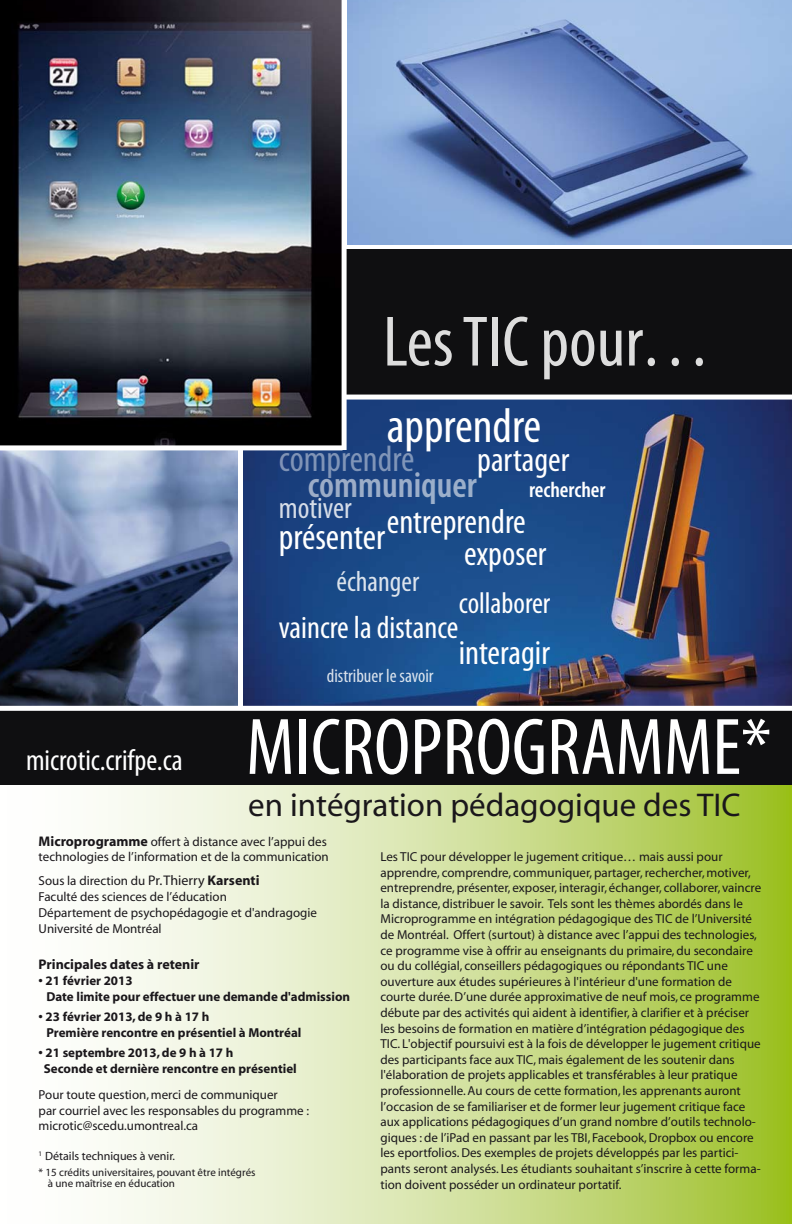
<style>
.page{position:relative;width:792px;height:1224px;background:#fff}
.page>*{position:absolute;margin:0;border:0;box-sizing:border-box;transform-origin:0 0}
.t1{font:condensed 81px "Myriad Pro";color:#fff}
.t2{font:condensed 72px "Myriad Pro";color:#fff}
.t3{font:condensed 48.9px "Myriad Pro";color:#fff}
.t4{font:600 condensed 36.7px "Myriad Pro";color:rgb(255 255 255/.57)}
.t5{font:condensed 36.7px "Myriad Pro";color:rgb(255 255 255/.45)}
.t6{font:condensed 36.7px "Myriad Pro";color:#fff}
.t7{font:condensed 34.6px "Myriad Pro";color:#fff}
.t8{font:33px "Myriad";color:#1a171b}
.t9{font:condensed 32px "Myriad Pro";color:#fff}
.t10{font:condensed 30px "Myriad Pro";color:#fff}
.t11{font:condensed 29px "Myriad Pro";color:rgb(255 255 255/.85)}
.t12{font:600 condensed 22px "Myriad Pro";color:#fff}
.t13{font:condensed 19px "Myriad Pro";color:rgb(255 255 255/.84)}
.t14{font:700 14px "Myriad";color:#1a171b}
.t15{font:13px/15.6px "Myriad";color:#1a171b}
.t16{font:700 13px/16px "Myriad";color:#1a171b}
.t17{font:12px "Myriad";color:#1a171b}
.t18{font:11px/11px "Myriad";color:#1a171b}
.s1{font-weight:700;font-size:14px}
.s2{font-size:14px}
</style>
<div class="page">
<img style="left:243px;top:400px;width:549px;height:306px">
<svg style="left:0;top:784px;width:792px;height:440px"></svg>
<div style="left:0;top:708px;width:792px;height:76px;background:#0f0f11"></div>
<img style="left:0;top:450px;width:238px;height:256px">
<img style="left:0;top:0;width:342px;height:445px">
<img style="left:347px;top:0;width:445px;height:244px">
<div style="left:343px;top:249px;width:449px;height:148px;background:#0f0f11"></div>
<div style="left:0;top:445px;width:343px;height:5px;background:#fff"></div>
<div style="left:345px;top:395px;width:447px;height:5px;background:#fff"></div>
<div style="left:0;top:706px;width:792px;height:5px;background:#fff"></div>
<div style="left:342px;top:0;width:5px;height:450px;background:#fff"></div>
<h2 class="t2" style="left:383px;top:298px;width:330px">Les TIC pour…</h2>
<h3 class="t3" style="left:387px;top:397px;width:156px">apprendre</h3>
<h3 class="t5" style="left:279px;top:437px;width:137px">comprendre</h3>
<h3 class="t7" style="left:477px;top:439px;width:94px">partager</h3>
<h3 class="t4" style="left:308px;top:462px;width:171px">communiquer</h3>
<h3 class="t12" style="left:529px;top:476px;width:78px">rechercher</h3>
<h3 class="t7" style="left:279px;top:501px;width:248px"><sup>motiver</sup> entreprendre</h3>
<h3 class="t6" style="left:279px;top:515px;width:108px">présenter</h3>
<h3 class="t7" style="left:464px;top:533px;width:84px">exposer</h3>
<h3 class="t11" style="left:337px;top:564px;width:84px">échanger</h3>
<h3 class="t10" style="left:459px;top:585px;width:93px">collaborer</h3>
<h3 class="t9" style="left:279px;top:608px;width:181px">vaincre la distance</h3>
<h3 class="t10" style="left:26px;top:742px;width:158px">microtic.crifpe.ca</h3>
<h3 class="t13" style="left:327px;top:664px;width:108px">distribuer le savoir</h3>
<h3 class="t7" style="left:459px;top:632px;width:93px">interagir</h3>
<h1 class="t1" style="left:246px;top:698px;width:527px">MICROPROGRAMME*</h1>
<h3 class="t8" style="left:248px;top:789px;width:494px">en intégration pédagogique des TIC</h3>
<p class="t15" style="left:39px;top:834px;width:292px"><span class="s1">Microprogramme</span> offert à distance avec l’appui des technologies de l’information et de la communication</p>
<p class="t15" style="left:39px;top:874px;width:280px">Sous la direction du <span class="s2">Pr. Thierry</span> <span class="s1">Karsenti<br></span>Faculté des sciences de l’éducation<br>Département de psychopédagogie et d'andragogie</p>
<p class="t15" style="left:39px;top:922px;width:125px">Université de Montréal</p>
<p class="t14" style="left:39px;top:957px;width:163px">Principales dates à retenir</p>
<p class="t16" style="left:46px;top:973px;width:305px;text-indent:-8px">• 21 février 2013<br>Date limite pour effectuer une demande d'admission</p>
<p class="t16" style="left:46px;top:1009px;width:256px;text-indent:-8px">• 23 février 2013, de 9 h à 17 h<br>Première rencontre en présentiel à Montréal</p>
<p class="t16" style="left:44px;top:1045px;width:254px;text-indent:-5px">• 21 septembre 2013, de 9 h à 17 h<br>Seconde et dernière rencontre en présentiel</p>
<p class="t15" style="left:39px;top:1087px;width:272px">Pour toute question, merci de communiquer<br>par courriel avec les responsables du programme : microtic@scedu.umontreal.ca</p>
<p class="t17" style="left:39px;top:1150px;width:138px"><sup>1</sup> Détails techniques à venir.</p>
<p class="t18" style="left:48px;top:1167px;width:209px;text-indent:-9px">* 15 crédits universitaires, pouvant être intégrés à une maîtrise en éducation</p>
<p class="t15" style="left:380px;top:849px;width:382px">Les TIC pour développer le jugement critique… mais aussi pour apprendre, comprendre, communiquer, partager, rechercher, motiver, entreprendre, présenter, exposer, interagir, échanger, collaborer, vaincre la distance, distribuer le savoir. Tels sont les thèmes abordés dans le Microprogramme en intégration pédagogique des TIC de l’Université de Montréal. Offert (surtout) à distance avec l’appui des technologies, ce programme vise à offrir au enseignants du primaire, du secondaire ou du collégial, conseillers pédagogiques ou répondants TIC une ouverture aux études supérieures à l'intérieur d'une formation de courte durée. D’une durée approximative de neuf mois, ce programme débute par des activités qui aident à identifier, à clarifier et à préciser les besoins de formation en matière d’intégration pédagogique des TIC. L'objectif poursuivi est à la fois de développer le jugement critique des participants face aux TIC, mais également de les soutenir dans l'élaboration de projets applicables et transférables à leur pratique professionnelle. Au cours de cette formation, les apprenants auront l’occasion de se familiariser et de former leur jugement critique face aux applications pédagogiques d’un grand nombre d’outils technolo&shy;giques : de l’iPad en passant par les TBI, Facebook, Dropbox ou encore les eportfolios. Des exemples de projets développés par les partici&shy;pants seront analysés. Les étudiants souhaitant s’inscrire à cette forma&shy;tion doivent posséder un ordinateur portatif.</p>
</div>
